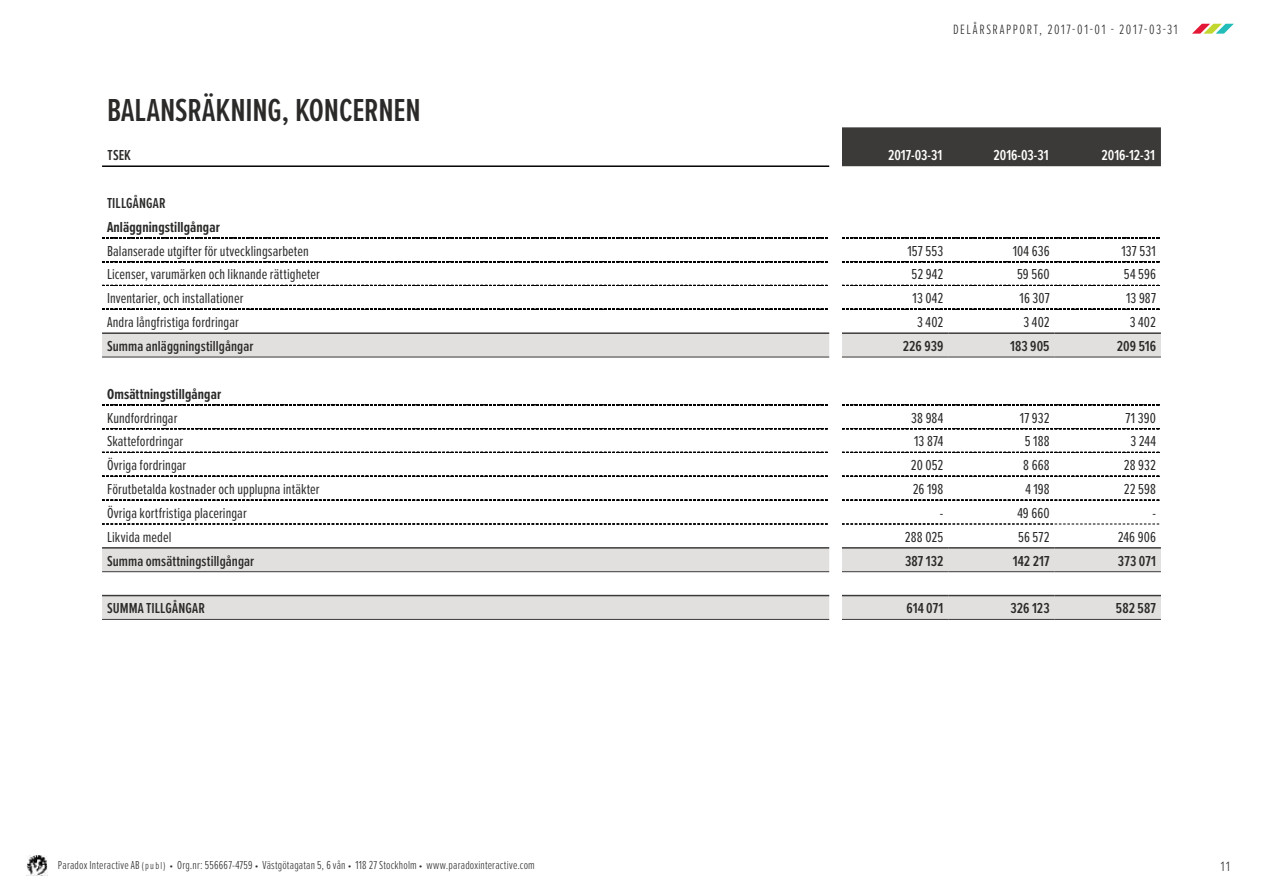
<style>
.page{position:relative;width:1263px;height:893px;background:#fff}
.page>*{position:absolute;margin:0;border:0;box-sizing:border-box;transform-origin:0 0}
.t1{font:600 33px "Proxima Nova Ex Cn";letter-spacing:-.005em;color:#2b2a29}
.t2{font:15px "Proxima Nova Ex Cn";letter-spacing:.005em;color:#2b2a29}
.t3{font:600 15px "Proxima Nova Ex Cn";letter-spacing:.005em;color:#2b2a29}
.t4{font:700 15px "Proxima Nova Ex Cn";letter-spacing:.005em;color:#2b2a29}
.t5{font:600 15px "Proxima Nova Ex Cn";color:#fff}
.t6{font:300 13.95px "Proxima Nova Ex Cn";letter-spacing:.115em;color:#2b2a29}
.t7{font:300 12px "Proxima Nova Ex Cn";letter-spacing:.015em;color:#2b2a29}
.s1{font-size:10.5px}
</style>
<div class="page">
<svg style="left:1192px;top:24px;width:42px;height:10px"></svg>
<img style="left:26px;top:855px;width:21px;height:20px">
<div style="left:842px;top:127px;width:319px;height:39px;background:#3c3a38"></div>
<svg style="left:102px;top:333px;width:1059px;height:286px"></svg>
<svg style="left:102px;top:238px;width:726px;height:1px"></svg>
<svg style="left:842px;top:238px;width:318px;height:1px"></svg>
<svg style="left:102px;top:261px;width:726px;height:1px"></svg>
<svg style="left:842px;top:261px;width:318px;height:1px"></svg>
<svg style="left:102px;top:285px;width:726px;height:1px"></svg>
<svg style="left:842px;top:285px;width:318px;height:1px"></svg>
<svg style="left:102px;top:309px;width:726px;height:1px"></svg>
<svg style="left:842px;top:309px;width:318px;height:1px"></svg>
<svg style="left:102px;top:404px;width:727px;height:1px"></svg>
<svg style="left:842px;top:404px;width:319px;height:1px"></svg>
<svg style="left:102px;top:428px;width:727px;height:1px"></svg>
<svg style="left:842px;top:428px;width:319px;height:1px"></svg>
<svg style="left:102px;top:452px;width:727px;height:1px"></svg>
<svg style="left:842px;top:452px;width:319px;height:1px"></svg>
<svg style="left:102px;top:476px;width:727px;height:1px"></svg>
<svg style="left:842px;top:476px;width:319px;height:1px"></svg>
<svg style="left:102px;top:500px;width:727px;height:1px"></svg>
<svg style="left:842px;top:500px;width:319px;height:1px"></svg>
<svg style="left:102px;top:524px;width:727px;height:1px"></svg>
<svg style="left:842px;top:524px;width:319px;height:1px"></svg>
<hr style="left:102px;top:165px;width:727px;height:2px;background:#000">
<hr style="left:102px;top:332px;width:727px;height:2px;background:#3c3a38">
<hr style="left:842px;top:332px;width:106px;height:2px;background:#3c3a38">
<hr style="left:948px;top:332px;width:106px;height:2px;background:#3c3a38">
<hr style="left:1054px;top:332px;width:107px;height:2px;background:#3c3a38">
<hr style="left:102px;top:357px;width:727px;height:1px;background:#3c3a38">
<hr style="left:842px;top:357px;width:106px;height:1px;background:#3c3a38">
<hr style="left:948px;top:357px;width:106px;height:1px;background:#3c3a38">
<hr style="left:1054px;top:357px;width:107px;height:1px;background:#3c3a38">
<hr style="left:102px;top:547px;width:727px;height:2px;background:#3c3a38">
<hr style="left:842px;top:547px;width:106px;height:2px;background:#3c3a38">
<hr style="left:948px;top:547px;width:106px;height:2px;background:#3c3a38">
<hr style="left:1054px;top:547px;width:107px;height:2px;background:#3c3a38">
<hr style="left:102px;top:571px;width:727px;height:1px;background:#3c3a38">
<hr style="left:842px;top:571px;width:106px;height:1px;background:#3c3a38">
<hr style="left:948px;top:571px;width:106px;height:1px;background:#3c3a38">
<hr style="left:1054px;top:571px;width:107px;height:1px;background:#3c3a38">
<hr style="left:102px;top:595px;width:727px;height:1px;background:#3c3a38">
<hr style="left:842px;top:595px;width:106px;height:1px;background:#3c3a38">
<hr style="left:948px;top:595px;width:106px;height:1px;background:#3c3a38">
<hr style="left:1054px;top:595px;width:107px;height:1px;background:#3c3a38">
<hr style="left:102px;top:619px;width:727px;height:1px;background:#3c3a38">
<hr style="left:842px;top:619px;width:106px;height:1px;background:#3c3a38">
<hr style="left:948px;top:619px;width:106px;height:1px;background:#3c3a38">
<hr style="left:1054px;top:619px;width:107px;height:1px;background:#3c3a38">
<p class="t6" style="left:953px;top:21px;width:226px">DELÅRSRAPPORT, 2017-01-01 - 2017-03-31</p>
<h1 class="t1" style="left:107px;top:86px;width:315px">BALANSRÄKNING, KONCERNEN</h1>
<p class="t3" style="left:108px;top:144px;width:25px">TSEK</p>
<p class="t5" style="left:888px;top:144px;width:56px">2017-03-31</p>
<p class="t5" style="left:993px;top:144px;width:57px">2016-03-31</p>
<p class="t5" style="left:1101px;top:144px;width:55px">2016-12-31</p>
<p class="t3" style="left:107px;top:192px;width:60px">TILLGÅNGAR</p>
<p class="t4" style="left:107px;top:216px;width:114px">Anläggningstillgångar</p>
<p class="t2" style="left:107px;top:240px;width:203px">Balanserade utgifter för utvecklingsarbeten</p>
<p class="t2" style="left:907px;top:240px;width:37px">157 553</p>
<p class="t2" style="left:1013px;top:240px;width:38px">104 636</p>
<p class="t2" style="left:1121px;top:240px;width:36px">137 531</p>
<p class="t2" style="left:107px;top:264px;width:214px">Licenser, varumärken och liknande rättigheter</p>
<p class="t2" style="left:911px;top:264px;width:33px">52 942</p>
<p class="t2" style="left:1017px;top:264px;width:34px">59 560</p>
<p class="t2" style="left:1124px;top:264px;width:34px">54 596</p>
<p class="t2" style="left:107px;top:287px;width:138px">Inventarier, och installationer</p>
<p class="t2" style="left:912px;top:287px;width:32px">13 042</p>
<p class="t2" style="left:1020px;top:287px;width:31px">16 307</p>
<p class="t2" style="left:1126px;top:287px;width:31px">13 987</p>
<p class="t2" style="left:107px;top:311px;width:133px">Andra långfristiga fordringar</p>
<p class="t2" style="left:917px;top:311px;width:28px">3 402</p>
<p class="t2" style="left:1023px;top:311px;width:28px">3 402</p>
<p class="t2" style="left:1130px;top:311px;width:28px">3 402</p>
<p class="t3" style="left:107px;top:335px;width:148px">Summa anläggningstillgångar</p>
<p class="t3" style="left:903px;top:335px;width:42px">226 939</p>
<p class="t3" style="left:1010px;top:335px;width:41px">183 905</p>
<p class="t3" style="left:1117px;top:335px;width:41px">209 516</p>
<p class="t4" style="left:107px;top:383px;width:116px">Omsättningstillgångar</p>
<p class="t2" style="left:107px;top:407px;width:72px">Kundfordringar</p>
<p class="t2" style="left:911px;top:407px;width:34px">38 984</p>
<p class="t2" style="left:1020px;top:407px;width:31px">17 932</p>
<p class="t2" style="left:1125px;top:407px;width:32px">71 390</p>
<p class="t2" style="left:107px;top:431px;width:78px">Skattefordringar</p>
<p class="t2" style="left:914px;top:431px;width:31px">13 874</p>
<p class="t2" style="left:1025px;top:431px;width:26px">5 188</p>
<p class="t2" style="left:1130px;top:431px;width:27px">3 244</p>
<p class="t2" style="left:107px;top:454px;width:81px">Övriga fordringar</p>
<p class="t2" style="left:911px;top:454px;width:34px">20 052</p>
<p class="t2" style="left:1023px;top:454px;width:28px">8 668</p>
<p class="t2" style="left:1124px;top:454px;width:34px">28 932</p>
<p class="t2" style="left:107px;top:478px;width:214px">Förutbetalda kostnader och upplupna intäkter</p>
<p class="t2" style="left:913px;top:478px;width:32px">26 198</p>
<p class="t2" style="left:1025px;top:478px;width:26px">4 198</p>
<p class="t2" style="left:1124px;top:478px;width:34px">22 598</p>
<p class="t2" style="left:107px;top:502px;width:141px">Övriga kortfristiga placeringar</p>
<p class="t2" style="left:940px;top:502px;width:5px">-</p>
<p class="t2" style="left:1017px;top:502px;width:34px">49 660</p>
<p class="t2" style="left:1152px;top:502px;width:5px">-</p>
<p class="t2" style="left:107px;top:526px;width:66px">Likvida medel</p>
<p class="t2" style="left:905px;top:526px;width:40px">288 025</p>
<p class="t2" style="left:1018px;top:526px;width:33px">56 572</p>
<p class="t2" style="left:1118px;top:526px;width:40px">246 906</p>
<p class="t3" style="left:107px;top:550px;width:149px">Summa omsättningstillgångar</p>
<p class="t3" style="left:905px;top:550px;width:40px">387 132</p>
<p class="t3" style="left:1013px;top:550px;width:38px">142 217</p>
<p class="t3" style="left:1118px;top:550px;width:40px">373 071</p>
<p class="t3" style="left:107px;top:597px;width:99px">SUMMA TILLGÅNGAR</p>
<p class="t3" style="left:907px;top:597px;width:38px">614 071</p>
<p class="t3" style="left:1010px;top:597px;width:41px">326 123</p>
<p class="t3" style="left:1116px;top:597px;width:42px">582 587</p>
<p class="t7" style="left:58px;top:858px;width:478px">Paradox Interactive AB <span class="s1">(publ) •</span> Org.nr: 556667-4759 <span class="s1">•</span> Västgötagatan 5, 6 vån <span class="s1">•</span> 118 27 Stockholm <span class="s1">•</span> www.paradoxinteractive.com</p>
<p class="t6" style="left:1221px;top:858px;width:11px">11</p>
</div>
